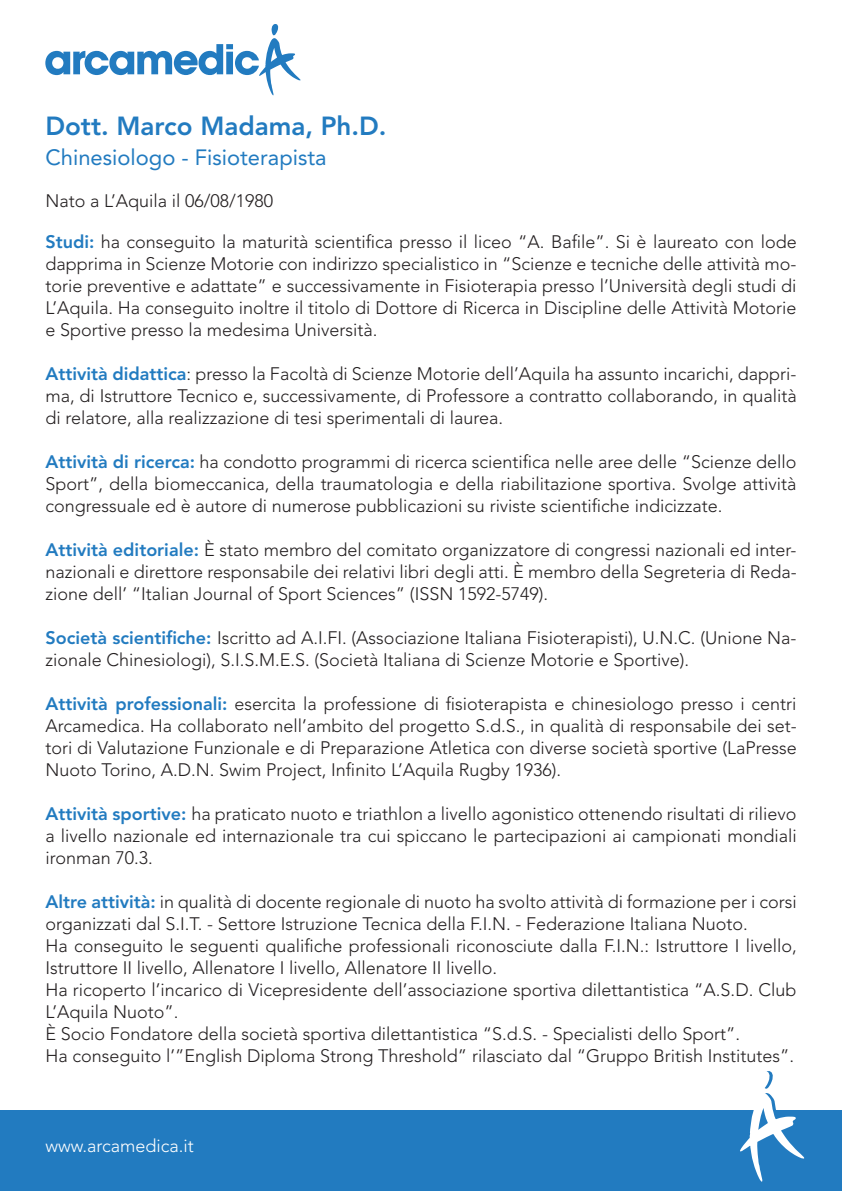
<style>
.page{position:relative;width:842px;height:1191px;background:#fff}
.page>*{position:absolute;margin:0;border:0;box-sizing:border-box;transform-origin:0 0}
.t1{font:800 26px "Avenir LT Std";color:#227bc0}
.t2{font:22px "Avenir LT Std";color:#227bc0}
.t3{font:300 18px/22px "Avenir LT Std";color:#231f20;text-align:justify}
.t4{font:300 18px "Avenir LT Std";color:#fff}
.s1{font-weight:800;color:#227bc0}
</style>
<div class="page">
<svg style="left:45px;top:24px;width:256px;height:71px"></svg>
<div style="left:0;top:1110px;width:842px;height:81px;background:#227bc0"></div>
<svg style="left:740px;top:1071px;width:65px;height:111px"></svg>
<h1 class="t1" style="left:45px;top:111px;width:343px">Dott. Marco Madama, Ph.D.</h1>
<p class="t2" style="left:45px;top:145px;width:283px">Chinesiologo - Fisioterapista</p>
<p class="t3" style="left:45px;top:190px;width:229px">Nato a L’Aquila il 06/08/1980</p>
<p class="t3" style="left:45px;top:231px;width:753px"><span class="s1">Studi:</span> ha conseguito la maturità scientifica presso il liceo “A. Bafile”. Si è laureato con lode dapprima in Scienze Motorie con indirizzo specialistico in “Scienze e tecniche delle attività mo&shy;torie preventive e adattate” e successivamente in Fisioterapia presso l’Università degli studi di L’Aquila. Ha conseguito inoltre il titolo di Dottore di Ricerca in Discipline delle Attività Motorie e Sportive presso la medesima Università.</p>
<p class="t3" style="left:45px;top:363px;width:753px"><span class="s1">Attività didattica</span>: presso la Facoltà di Scienze Motorie dell’Aquila ha assunto incarichi, dappri&shy;ma, di Istruttore Tecnico e, successivamente, di Professore a contratto collaborando, in qualità di relatore, alla realizzazione di tesi sperimentali di laurea.</p>
<p class="t3" style="left:45px;top:451px;width:753px"><span class="s1">Attività di ricerca:</span> ha condotto programmi di ricerca scientifica nelle aree delle “Scienze dello Sport”, della biomeccanica, della traumatologia e della riabilitazione sportiva. Svolge attività congressuale ed è autore di numerose pubblicazioni su riviste scientifiche indicizzate.</p>
<p class="t3" style="left:45px;top:539px;width:753px"><span class="s1">Attività editoriale:</span> È stato membro del comitato organizzatore di congressi nazionali ed inter&shy;nazionali e direttore responsabile dei relativi libri degli atti. È membro della Segreteria di Reda&shy;zione dell’ “Italian Journal of Sport Sciences” (ISSN 1592-5749).</p>
<p class="t3" style="left:45px;top:627px;width:753px"><span class="s1">Società scientifiche:</span> Iscritto ad A.I.FI. (Associazione Italiana Fisioterapisti), U.N.C. (Unione Na&shy;zionale Chinesiologi), S.I.S.M.E.S. (Società Italiana di Scienze Motorie e Sportive).</p>
<p class="t3" style="left:45px;top:693px;width:753px"><span class="s1">Attività professionali:</span> esercita la professione di fisioterapista e chinesiologo presso i centri Arcamedica. Ha collaborato nell’ambito del progetto S.d.S., in qualità di responsabile dei set&shy;tori di Valutazione Funzionale e di Preparazione Atletica con diverse società sportive (LaPresse Nuoto Torino, A.D.N. Swim Project, Infinito L’Aquila Rugby 1936).</p>
<p class="t3" style="left:45px;top:803px;width:753px"><span class="s1">Attività sportive:</span> ha praticato nuoto e triathlon a livello agonistico ottenendo risultati di rilievo a livello nazionale ed internazionale tra cui spiccano le partecipazioni ai campionati mondiali ironman 70.3.</p>
<p class="t3" style="left:45px;top:891px;width:753px;text-align:left"><span class="s1">Altre attività:</span> in qualità di docente regionale di nuoto ha svolto attività di formazione per i corsi organizzati dal S.I.T. - Settore Istruzione Tecnica della F.I.N. - Federazione Italiana Nuoto.<br>Ha conseguito le seguenti qualifiche professionali riconosciute dalla F.I.N.: Istruttore I livello, Istruttore II livello, Allenatore I livello, Allenatore II livello.<br>Ha ricoperto l’incarico di Vicepresidente dell’associazione sportiva dilettantistica “A.S.D. Club L’Aquila Nuoto”.<br>È Socio Fondatore della società sportiva dilettantistica “S.d.S. - Specialisti dello Sport”.<br>Ha conseguito l’”English Diploma Strong Threshold” rilasciato dal “Gruppo British Institutes”.</p>
<p class="t4" style="left:45px;top:1134px;width:150px">www.arcamedica.it</p>
</div>
